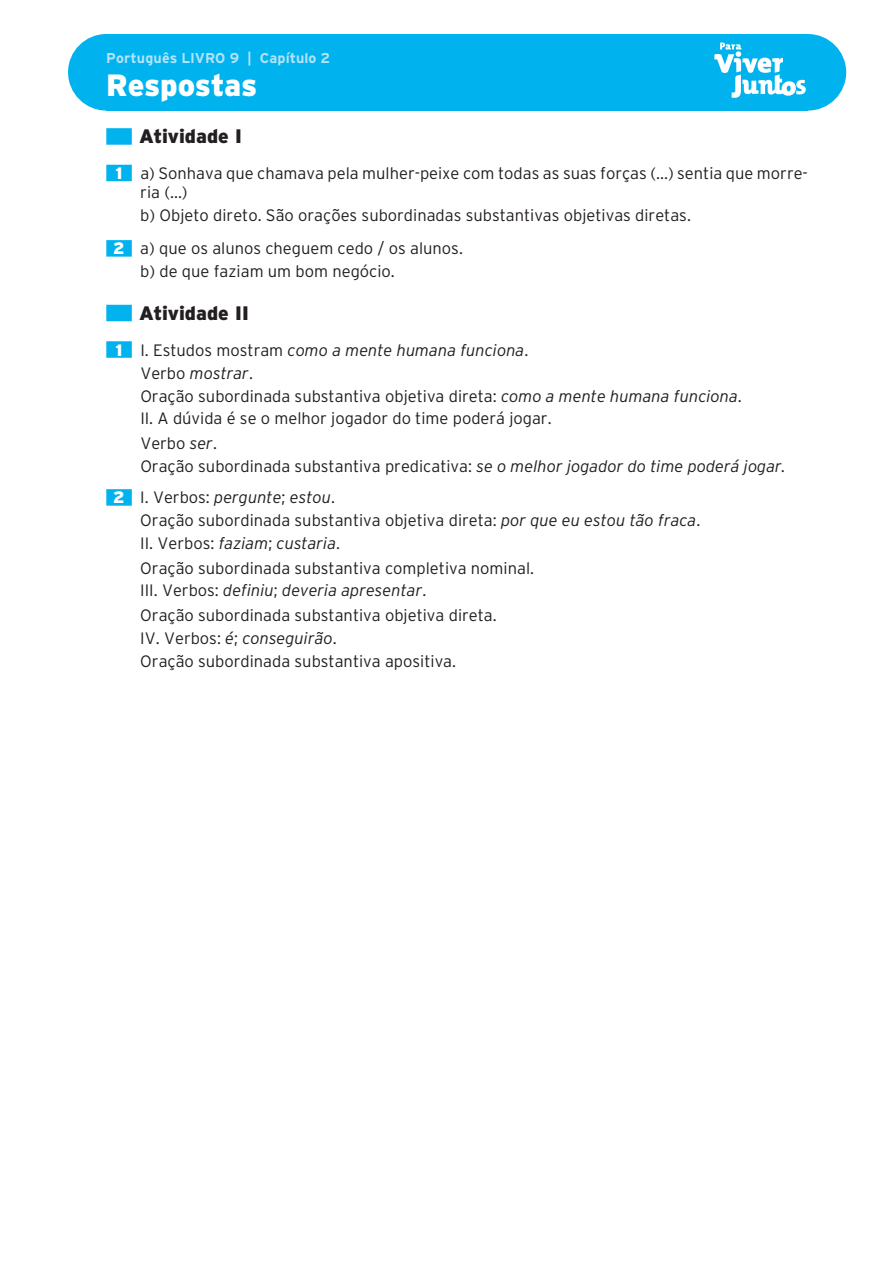
<style>
.page{position:relative;width:893px;height:1263px;background:#fff}
.page>*{position:absolute;margin:0;border:0;box-sizing:border-box;transform-origin:0 0}
.t1{font:900 30.75px "Interstate";letter-spacing:-.01em;color:#fff}
.t2{font:900 19.5px "Interstate";color:#231f20}
.t3{font:300 16.5px/22.8px "Interstate";color:#231f20}
.t4{font:700 14.25px "Interstate";letter-spacing:.005em;color:#b3e3f9}
.s1{font-weight:900;color:#fff}
.s2{font-style:italic}
</style>
<div class="page">
<div style="left:770px;top:34px;width:76px;height:77px;background:#00b3ef;border-radius:50%"></div>
<div style="left:68px;top:34px;width:77px;height:77px;background:#00b3ef;border-radius:50%"></div>
<div style="left:106px;top:34px;width:702px;height:77px;background:#00b3ef"></div>
<svg style="left:714px;top:43px;width:92px;height:55px"></svg>
<div style="left:106px;top:165px;width:26px;height:16px;background:#00b3ef"></div>
<div style="left:106px;top:240px;width:26px;height:17px;background:#00b3ef"></div>
<div style="left:106px;top:341px;width:26px;height:17px;background:#00b3ef"></div>
<div style="left:106px;top:489px;width:26px;height:17px;background:#00b3ef"></div>
<div style="left:106px;top:128px;width:26px;height:17px;background:#00b3ef"></div>
<div style="left:106px;top:305px;width:26px;height:16px;background:#00b3ef"></div>
<p class="t4" style="left:106px;top:50px;width:225px">Português LIVRO 9 | Capítulo 2</p>
<h1 class="t1" style="left:106px;top:67px;width:152px">Respostas</h1>
<p class="t2" style="left:139px;top:125px;width:104px">Atividade I</p>
<p class="t3" style="left:140px;top:164px;width:669px;line-height:18.8px;text-indent:-25px"><span class="s1">1</span> a) Sonhava que chamava pela mulher-peixe com todas as suas forças (...) sentia que morre&shy;ria (...)</p>
<p class="t3" style="left:113px;top:198px;width:579px;line-height:33.6px;text-indent:27px">b) Objeto direto. São orações subordinadas substantivas objetivas diretas.<br><span class="s1">2</span> a) que os alunos cheguem cedo / os alunos.</p>
<p class="t3" style="left:140px;top:260px;width:256px">b) de que faziam um bom negócio.</p>
<p class="t2" style="left:139px;top:302px;width:111px">Atividade II</p>
<p class="t3" style="left:140px;top:338px;width:603px;text-indent:-25px"><span class="s1">1</span> I. Estudos mostram <span class="s2">como a mente humana funciona</span>.<br>Verbo <span class="s2">mostrar</span>.<br>Oração subordinada substantiva objetiva direta: <span class="s2">como a mente humana funciona</span>.<br>II. A dúvida é se o melhor jogador do time poderá jogar.</p>
<p class="t3" style="left:140px;top:431px;width:647px">Verbo <span class="s2">ser</span>.<br>Oração subordinada substantiva predicativa: <span class="s2">se o melhor jogador do time poderá jogar.</span></p>
<p class="t3" style="left:140px;top:486px;width:562px;text-indent:-27px"><span class="s1">2</span> I. Verbos: <span class="s2">pergunte</span>; <span class="s2">estou</span>.<br>Oração subordinada substantiva objetiva direta: <span class="s2">por que eu estou tão fraca</span>.<br>II. Verbos: <span class="s2">faziam</span>; <span class="s2">custaria</span>.</p>
<p class="t3" style="left:140px;top:557px;width:395px;line-height:22.2px">Oração subordinada substantiva completiva nominal.<br>III. Verbos: <span class="s2">definiu</span>; <span class="s2">deveria apresentar</span>.</p>
<p class="t3" style="left:140px;top:604px;width:358px">Oração subordinada substantiva objetiva direta.<br>IV. Verbos: <span class="s2">é</span>; <span class="s2">conseguirão</span>.<br>Oração subordinada substantiva apositiva.</p>
</div>
